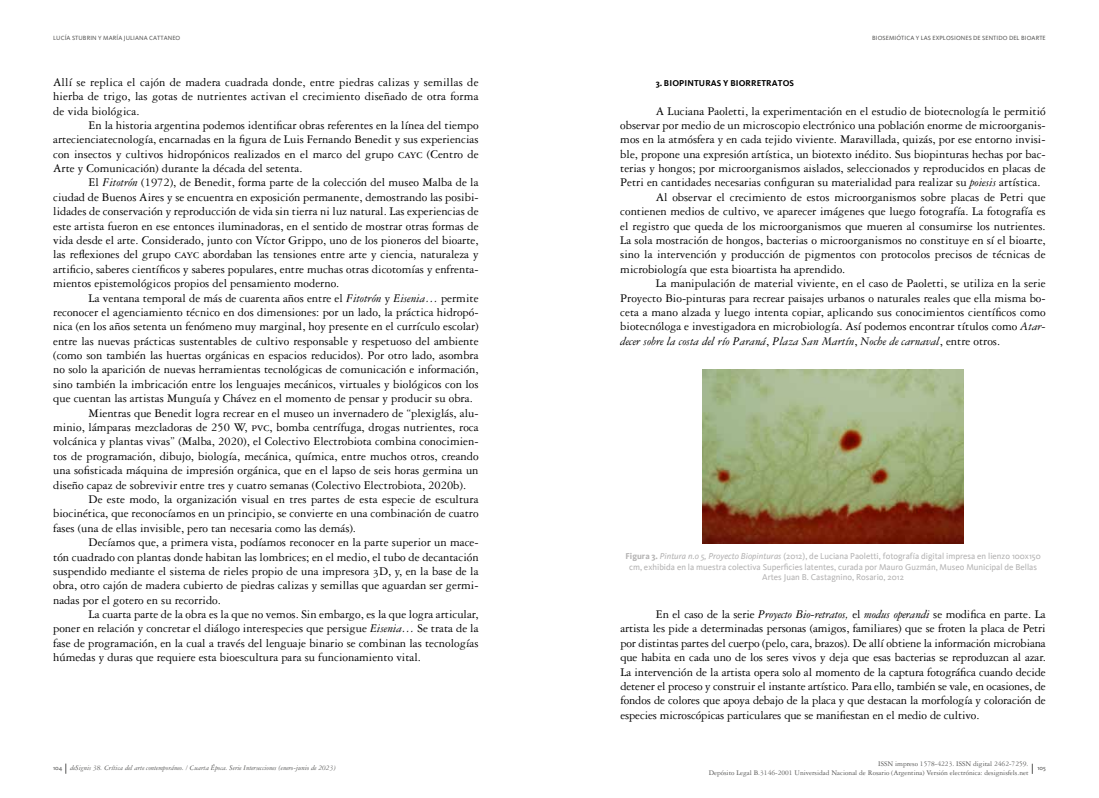
<style>
.page{position:relative;width:1099px;height:798px;background:#fff}
.page>*{position:absolute;margin:0;border:0;box-sizing:border-box;transform-origin:0 0}
.t1{font:12.5px/14.4px "Garamond 3 LT Std";color:#000;text-align:justify}
.t2{font:italic 12.5px "Garamond 3 LT Std";color:#000}
.t3{font:8.75px/10.6px "Kievit";color:#b3b2b2;text-align:center}
.t4{font:700 8.75px "Kievit";letter-spacing:.015em;color:#000}
.t5{font:7.5px/9px "Garamond 3 LT Std";color:#575756;text-align:right}
.t6{font:italic 7.5px "Garamond 3 LT Std";color:#575756}
.t7{font:6.25px "Kievit";letter-spacing:.015em;color:#575756}
.s1{font-style:italic}
.s2{font-style:normal}
.s3{font-weight:700}
.s4{font-family:"Kievit";font-style:normal;font-size:6.25px}
</style>
<div class="page">
<img style="left:703px;top:369px;width:260px;height:174px">
<p class="t7" style="left:53px;top:34px;width:129px">LUCÍA STUBRIN Y MARÍA JULIANA CATTANEO</p>
<p class="t7" style="left:872px;top:34px;width:175px">BIOSEMIÓTICA Y LAS EXPLOSIONES DE SENTIDO DEL BIOARTE</p>
<p class="t1" style="left:53px;top:75px;width:427px">Allí se replica el cajón de madera cuadrada donde, entre piedras calizas y semillas de hierba de trigo, las gotas de nutrientes activan el crecimiento diseñado de otra forma de vida biológica.</p>
<p class="t1" style="left:53px;top:118px;width:427px;text-indent:35px">En la historia argentina podemos identificar obras referentes en la línea del tiempo artecienciatecnología, encarnadas en la figura de Luis Fernando Benedit y sus experiencias con insectos y cultivos hidropónicos realizados en el marco del grupo cayc (Centro de Arte y Comunicación) durante la década del setenta.</p>
<p class="t1" style="left:53px;top:175px;width:427px;text-indent:35px">El <span class="s1">Fitotrón</span> (1972), de Benedit, forma parte de la colección del museo Malba de la ciudad de Buenos Aires y se encuentra en exposición permanente, demostrando las posibi&shy;lidades de conservación y reproducción de vida sin tierra ni luz natural. Las experiencias de este artista fueron en ese entonces iluminadoras, en el sentido de mostrar otras formas de vida desde el arte. Considerado, junto con Víctor Grippo, uno de los pioneros del bioarte, las reflexiones del grupo cayc abordaban las tensiones entre arte y ciencia, naturaleza y artificio, saberes científicos y saberes populares, entre muchas otras dicotomías y enfrenta&shy;mientos epistemológicos propios del pensamiento moderno.</p>
<p class="t1" style="left:89px;top:290px;width:391px">La ventana temporal de más de cuarenta años entre el <span class="s1">Fitotrón</span> y <span class="s1">Eisenia…</span> permite</p>
<p class="t1" style="left:53px;top:305px;width:427px">reconocer el agenciamiento técnico en dos dimensiones: por un lado, la práctica hidropó-</p>
<p class="t1" style="left:53px;top:319px;width:427px">nica (en los años setenta un fenómeno muy marginal, hoy presente en el currículo escolar)</p>
<p class="t1" style="left:53px;top:334px;width:427px">entre las nuevas prácticas sustentables de cultivo responsable y respetuoso del ambiente</p>
<p class="t1" style="left:53px;top:348px;width:427px">(como son también las huertas orgánicas en espacios reducidos). Por otro lado, asombra</p>
<p class="t1" style="left:53px;top:362px;width:427px">no solo la aparición de nuevas herramientas tecnológicas de comunicación e información,</p>
<p class="t1" style="left:53px;top:377px;width:427px">sino también la imbricación entre los lenguajes mecánicos, virtuales y biológicos con los</p>
<p class="t1" style="left:53px;top:391px;width:421px">que cuentan las artistas Munguía y Chávez en el momento de pensar y producir su obra.</p>
<p class="t1" style="left:89px;top:405px;width:391px">Mientras que Benedit logra recrear en el museo un invernadero de “plexiglás, alu-</p>
<p class="t1" style="left:53px;top:420px;width:427px">minio, lámparas mezcladoras de 250 W, pvc, bomba centrífuga, drogas nutrientes, roca</p>
<p class="t1" style="left:53px;top:434px;width:427px">volcánica y plantas vivas” (Malba, 2020), el Colectivo Electrobiota combina conocimien-</p>
<p class="t1" style="left:53px;top:449px;width:427px">tos de programación, dibujo, biología, mecánica, química, entre muchos otros, creando</p>
<p class="t1" style="left:53px;top:463px;width:427px">una sofisticada máquina de impresión orgánica, que en el lapso de seis horas germina un</p>
<p class="t1" style="left:53px;top:477px;width:414px">diseño capaz de sobrevivir entre tres y cuatro semanas (Colectivo Electrobiota, 2020b).</p>
<p class="t1" style="left:89px;top:492px;width:391px">De este modo, la organización visual en tres partes de esta especie de escultura</p>
<p class="t1" style="left:53px;top:506px;width:427px">biocinética, que reconocíamos en un principio, se convierte en una combinación de cuatro</p>
<p class="t1" style="left:53px;top:520px;width:304px">fases (una de ellas invisible, pero tan necesaria como las demás).</p>
<p class="t1" style="left:89px;top:535px;width:391px">Decíamos que, a primera vista, podíamos reconocer en la parte superior un mace-</p>
<p class="t1" style="left:53px;top:549px;width:427px">tón cuadrado con plantas donde habitan las lombrices; en el medio, el tubo de decantación</p>
<p class="t1" style="left:53px;top:564px;width:427px">suspendido mediante el sistema de rieles propio de una impresora 3D, y, en la base de la</p>
<p class="t1" style="left:53px;top:578px;width:427px">obra, otro cajón de madera cubierto de piedras calizas y semillas que aguardan ser germi-</p>
<p class="t1" style="left:53px;top:592px;width:169px">nadas por el gotero en su recorrido.</p>
<p class="t1" style="left:89px;top:607px;width:391px">La cuarta parte de la obra es la que no vemos. Sin embargo, es la que logra articular,</p>
<p class="t1" style="left:53px;top:621px;width:427px">poner en relación y concretar el diálogo interespecies que persigue <span class="s1">Eisenia…</span> Se trata de la</p>
<p class="t1" style="left:53px;top:635px;width:427px">fase de programación, en la cual a través del lenguaje binario se combinan las tecnologías</p>
<p class="t1" style="left:53px;top:650px;width:369px">húmedas y duras que requiere esta bioescultura para su funcionamiento vital.</p>
<p class="t4" style="left:655px;top:78px;width:140px">3. BIOPINTURAS Y BIORRETRATOS</p>
<p class="t1" style="left:655px;top:104px;width:391px">A Luciana Paoletti, la experimentación en el estudio de biotecnología le permitió</p>
<p class="t1" style="left:620px;top:118px;width:427px">observar por medio de un microscopio electrónico una población enorme de microorganis-</p>
<p class="t1" style="left:620px;top:132px;width:427px">mos en la atmósfera y en cada tejido viviente. Maravillada, quizás, por ese entorno invisi-</p>
<p class="t1" style="left:620px;top:147px;width:427px">ble, propone una expresión artística, un biotexto inédito. Sus biopinturas hechas por bac-</p>
<p class="t1" style="left:620px;top:161px;width:427px">terias y hongos; por microorganismos aislados, seleccionados y reproducidos en placas de</p>
<p class="t1" style="left:620px;top:175px;width:422px">Petri en cantidades necesarias configuran su materialidad para realizar su <span class="s1">poiesis</span> artística.</p>
<p class="t1" style="left:655px;top:190px;width:391px">Al observar el crecimiento de estos microorganismos sobre placas de Petri que</p>
<p class="t1" style="left:620px;top:204px;width:427px">contienen medios de cultivo, ve aparecer imágenes que luego fotografía. La fotografía es</p>
<p class="t1" style="left:620px;top:219px;width:427px">el registro que queda de los microorganismos que mueren al consumirse los nutrientes.</p>
<p class="t1" style="left:620px;top:233px;width:427px">La sola mostración de hongos, bacterias o microorganismos no constituye en sí el bioarte,</p>
<p class="t1" style="left:620px;top:247px;width:427px">sino la intervención y producción de pigmentos con protocolos precisos de técnicas de</p>
<p class="t1" style="left:620px;top:262px;width:226px">microbiología que esta bioartista ha aprendido.</p>
<p class="t1" style="left:655px;top:276px;width:391px">La manipulación de material viviente, en el caso de Paoletti, se utiliza en la serie</p>
<p class="t1" style="left:620px;top:290px;width:427px">Proyecto Bio-pinturas para recrear paisajes urbanos o naturales reales que ella misma bo-</p>
<p class="t1" style="left:620px;top:305px;width:427px">ceta a mano alzada y luego intenta copiar, aplicando sus conocimientos científicos como</p>
<p class="t1" style="left:620px;top:319px;width:427px">biotecnóloga e investigadora en microbiología. Así podemos encontrar títulos como <span class="s1">Atar-</span></p>
<p class="t2" style="left:620px;top:334px;width:381px">decer sobre la costa del río Paraná<span class="s2">,</span> Plaza San Martín<span class="s2">,</span> Noche de carnaval<span class="s2">, entre otros.</span></p>
<p class="t3" style="left:625px;top:550px;width:417px"><span class="s3">Figura 3.</span> <span class="s1">Pintura n.o 5, Proyecto Biopinturas</span> (2012), de Luciana Paoletti, fotografía digital impresa en lienzo 100x150 cm, exhibida en la muestra colectiva Superficies latentes, curada por Mauro Guzmán, Museo Municipal de Bellas<br>Artes Juan B. Castagnino, Rosario, 2012</p>
<p class="t1" style="left:620px;top:607px;width:427px;text-indent:35px">En el caso de la serie <span class="s1">Proyecto Bio-retratos,</span> el <span class="s1">modus operandi</span> se modifica en parte. La artista les pide a determinadas personas (amigos, familiares) que se froten la placa de Petri por distintas partes del cuerpo (pelo, cara, brazos). De allí obtiene la información microbiana que habita en cada uno de los seres vivos y deja que esas bacterias se reproduzcan al azar.<br>La intervención de la artista opera solo al momento de la captura fotográfica cuando decide detener el proceso y construir el instante artístico. Para ello, también se vale, en ocasiones, de fondos de colores que apoya debajo de la placa y que destacan la morfología y coloración de especies microscópicas particulares que se manifiestan en el medio de cultivo.</p>
<p class="t6" style="left:53px;top:763px;width:284px"><span class="s4">104</span> deSignis 38. Crítica del arte contemporáneo. / Cuarta Época. Serie Intersecciones (enero-junio de 2023)</p>
<p class="t5" style="left:708px;top:759px;width:321px">ISSN impreso 1578-4223. ISSN digital 2462-7259.<br>Depósito Legal B.3146-2001 Universidad Nacional de Rosario (Argentina) Versión electrónica: designisfels.net</p>
<p class="t7" style="left:1037px;top:764px;width:10px">105</p>
</div>
